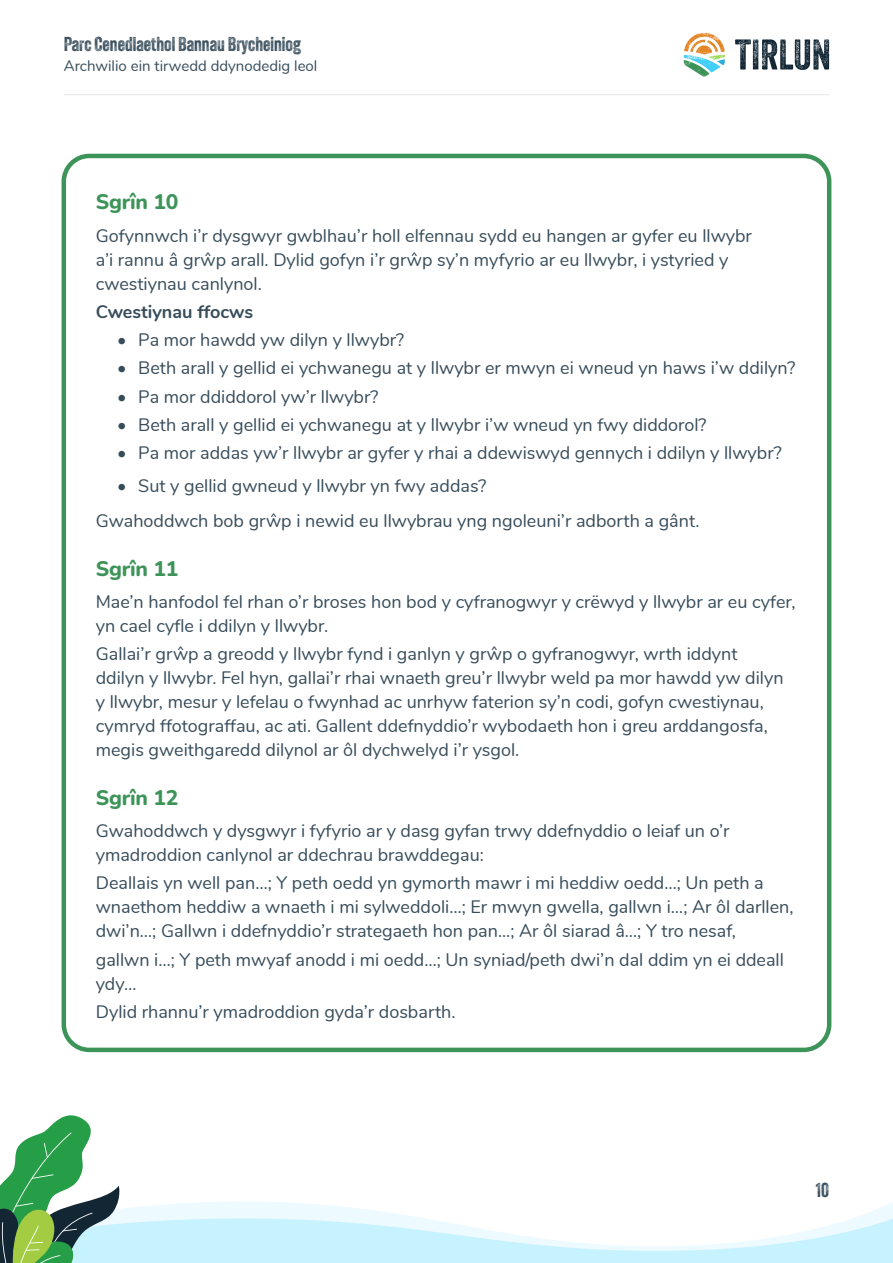
<style>
.page{position:relative;width:893px;height:1263px;background:#fff}
.page>*{position:absolute;margin:0;border:0;box-sizing:border-box;transform-origin:0 0}
.Page_section_heading{font:800 21px "Nunito";letter-spacing:-.01em;color:#3d9459}
.t1{font:19.5px "Veneer Two";color:#374c5a}
.Body_text{font:18px/24px "Nunito";color:#374c5a}
.Paragraph_Style_1{font:18px "Nunito";color:#374c5a}
.Body_text-2{font:700 18px "Nunito";color:#374c5a}
.t2{font:15px "Nunito";color:#374c5a}
</style>
<div class="page">
<svg style="left:735px;top:39px;width:94px;height:31px"></svg>
<svg style="left:684px;top:33px;width:41px;height:44px"></svg>
<hr style="left:64px;top:94px;width:765px;height:1px;background:#e6e7e9">
<div style="left:62px;top:154px;width:769px;height:898px;border:4px solid #3d9459;border-radius:26px"></div>
<svg style="left:0;top:1115px;width:893px;height:148px"></svg>
<p class="t1" style="left:64px;top:32px;width:239px">Parc Cenedlaethol Bannau Brycheiniog</p>
<p class="t2" style="left:64px;top:54px;width:255px">Archwilio ein tirwedd ddynodedig leol</p>
<p class="Page_section_heading" style="left:96px;top:187px;width:84px">Sgrîn 10</p>
<p class="Body_text" style="left:96px;top:222px;width:658px">Gofynnwch i’r dysgwyr gwblhau’r holl elfennau sydd eu hangen ar gyfer eu llwybr a’i rannu â grŵp arall. Dylid gofyn i’r grŵp sy’n myfyrio ar eu llwybr, i ystyried y cwestiynau canlynol.</p>
<p class="Body_text-2" style="left:96px;top:298px;width:159px">Cwestiynau ffocws</p>
<p class="Body_text" style="left:117px;top:327px;width:289px">• Pa mor hawdd yw dilyn y llwybr?</p>
<p class="Body_text" style="left:117px;top:355px;width:680px">• Beth arall y gellid ei ychwanegu at y llwybr er mwyn ei wneud yn haws i’w ddilyn?</p>
<p class="Body_text" style="left:117px;top:383px;width:263px">• Pa mor ddiddorol yw’r llwybr?</p>
<p class="Body_text" style="left:117px;top:412px;width:591px">• Beth arall y gellid ei ychwanegu at y llwybr i’w wneud yn fwy diddorol?</p>
<p class="Body_text" style="left:117px;top:440px;width:666px">• Pa mor addas yw’r llwybr ar gyfer y rhai a ddewiswyd gennych i ddilyn y llwybr?</p>
<p class="Body_text" style="left:117px;top:472px;width:371px">• Sut y gellid gwneud y llwybr yn fwy addas?</p>
<p class="Paragraph_Style_1" style="left:96px;top:508px;width:605px">Gwahoddwch bob grŵp i newid eu llwybrau yng ngoleuni’r adborth a gânt.</p>
<p class="Page_section_heading" style="left:96px;top:553px;width:84px">Sgrîn 11</p>
<p class="Body_text" style="left:96px;top:589px;width:701px">Mae’n hanfodol fel rhan o’r broses hon bod y cyfranogwyr y crëwyd y llwybr ar eu cyfer, yn cael cyfle i ddilyn y llwybr.</p>
<p class="Body_text" style="left:96px;top:641px;width:689px">Gallai’r grŵp a greodd y llwybr fynd i ganlyn y grŵp o gyfranogwyr, wrth iddynt ddilyn y llwybr. Fel hyn, gallai’r rhai wnaeth greu’r llwybr weld pa mor hawdd yw dilyn y llwybr, mesur y lefelau o fwynhad ac unrhyw faterion sy’n codi, gofyn cwestiynau, cymryd ffotograffau, ac ati. Gallent ddefnyddio’r wybodaeth hon i greu arddangosfa, megis gweithgaredd dilynol ar ôl dychwelyd i’r ysgol.</p>
<p class="Page_section_heading" style="left:96px;top:782px;width:84px">Sgrîn 12</p>
<p class="Body_text" style="left:96px;top:818px;width:635px">Gwahoddwch y dysgwyr i fyfyrio ar y dasg gyfan trwy ddefnyddio o leiaf un o’r ymadroddion canlynol ar ddechrau brawddegau:</p>
<p class="Body_text" style="left:96px;top:870px;width:699px">Deallais yn well pan…; Y peth oedd yn gymorth mawr i mi heddiw oedd…; Un peth a wnaethom heddiw a wnaeth i mi sylweddoli…; Er mwyn gwella, gallwn i…; Ar ôl darllen, dwi’n…; Gallwn i ddefnyddio’r strategaeth hon pan...; Ar ôl siarad â…; Y tro nesaf,</p>
<p class="Body_text" style="left:96px;top:946px;width:690px">gallwn i…; Y peth mwyaf anodd i mi oedd…; Un syniad/peth dwi’n dal ddim yn ei ddeall ydy…</p>
<p class="Body_text" style="left:96px;top:998px;width:361px">Dylid rhannu’r ymadroddion gyda’r dosbarth.</p>
<p class="t1" style="left:816px;top:1178px;width:15px">10</p>
</div>
